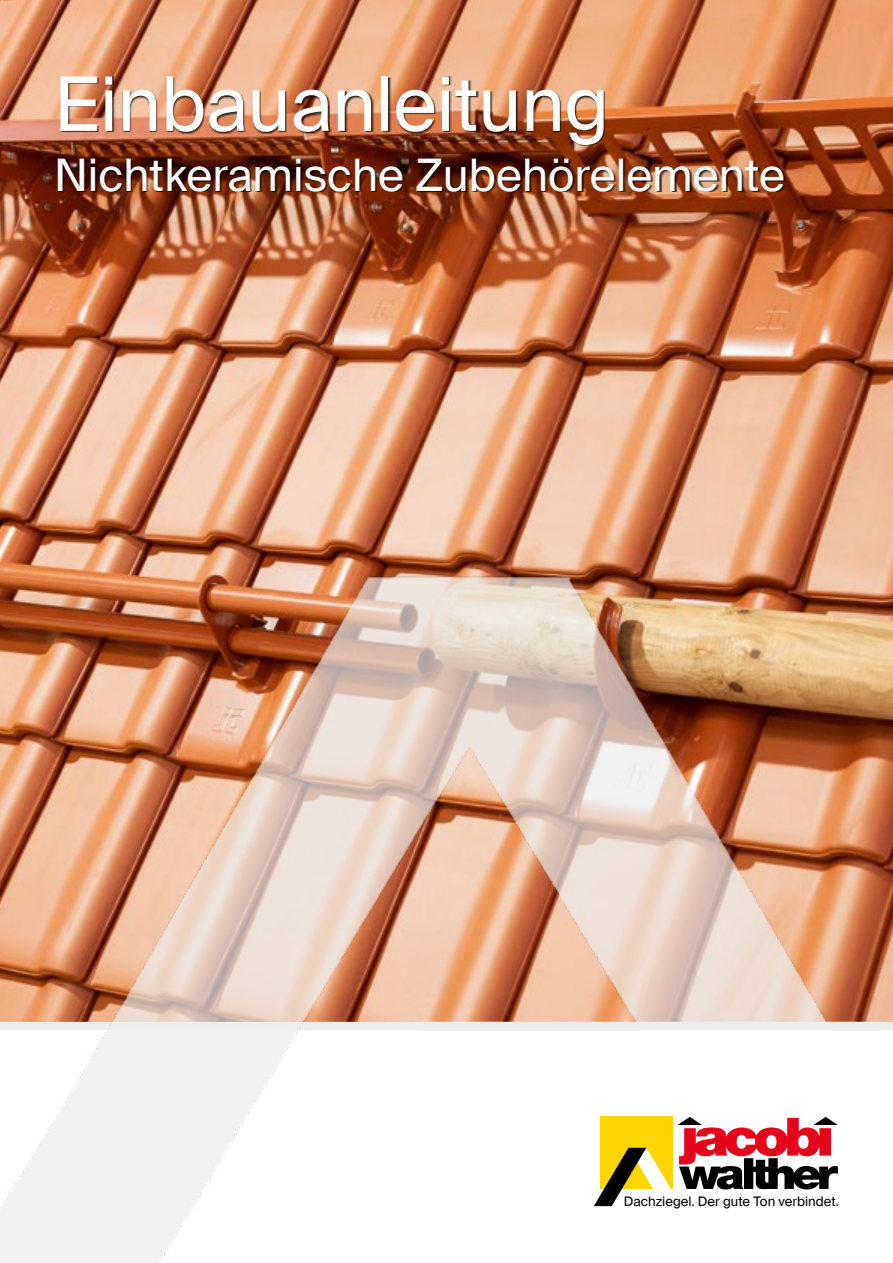
<style>
.page{position:relative;width:893px;height:1263px;background:#fff}
.page>*{position:absolute;margin:0;border:0;box-sizing:border-box;transform-origin:0 0}
.t1{font:75px "Suisse Intl";color:#fff}
.t2{font:45px "Suisse Intl";color:#fff}
.t3{font:13.2px "Suisse Intl";color:#000}
</style>
<div class="page">
<img style="left:0;top:0;width:893px;height:1022px">
<div style="left:59px;top:76px;width:727px;height:116px;background:#000;opacity:.75"></div>
<img style="left:0;top:505px;width:839px;height:758px">
<div style="left:0;top:1022px;width:893px;height:8px;background:#ededed"></div>
<h1 class="t1" style="left:54px;top:65px;width:556px">Einbauanleitung</h1>
<h2 class="t2" style="left:54px;top:151px;width:732px">Nichtkeramische Zubehörelemente</h2>
<p class="t3" style="left:624px;top:1196px;width:216px">Dachziegel. Der gute Ton verbindet.</p>
</div>
